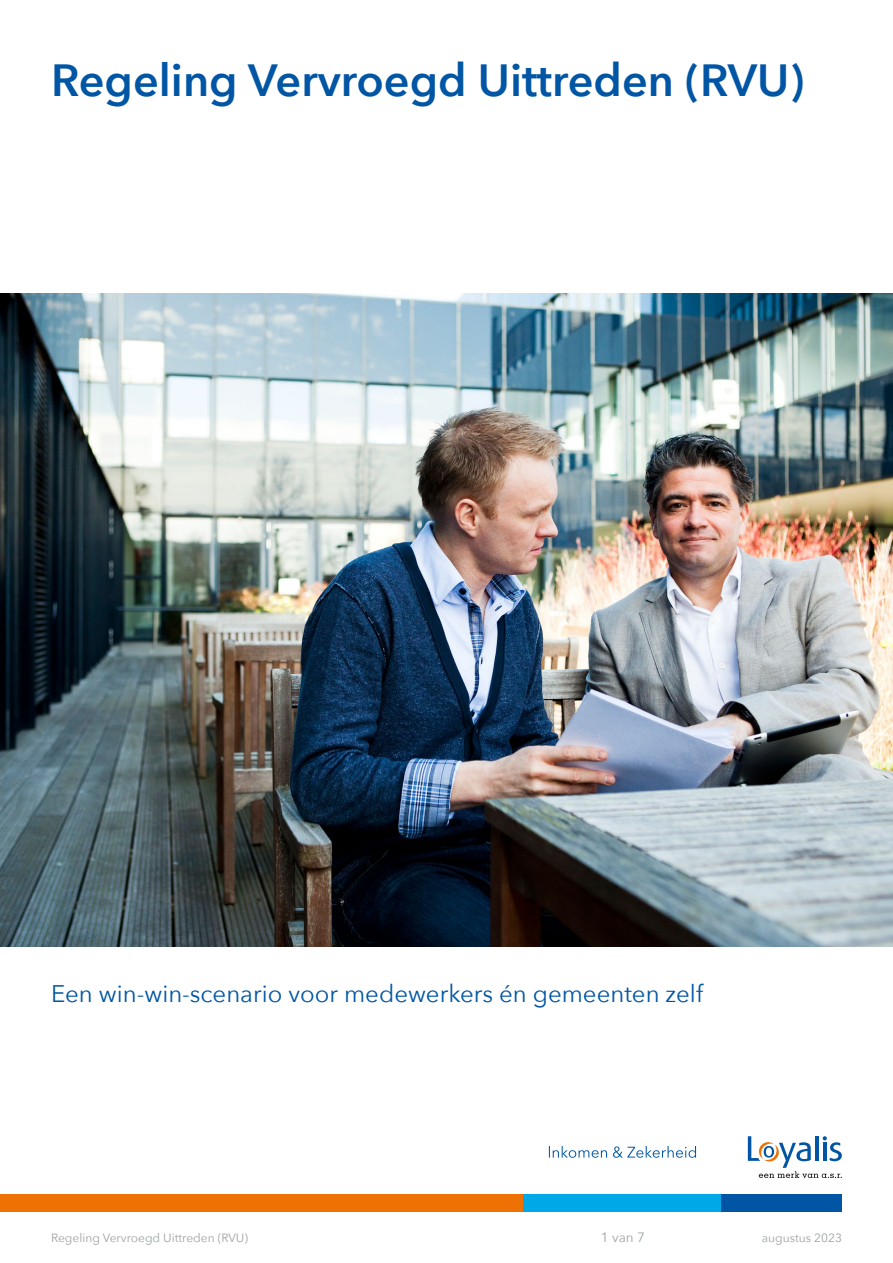
<style>
.page{position:relative;width:893px;height:1263px;background:#fff}
.page>*{position:absolute;margin:0;border:0;box-sizing:border-box;transform-origin:0 0}
.Subtitel{font:600 45px "Avenir Next";color:#0056a4}
.Subtitel-2{font:24px "Avenir Next";color:#0056a4}
.t1{font:13.5px "Avenir Next";color:#9da3a7}
.t2{font:12px "Avenir Next";color:#9da3a7}
</style>
<div class="page">
<div style="left:0;top:1195px;width:523px;height:17px;background:#ee7203"></div>
<div style="left:523px;top:1195px;width:199px;height:17px;background:#00a8e7"></div>
<div style="left:722px;top:1195px;width:120px;height:17px;background:#0056a4"></div>
<svg style="left:748px;top:1136px;width:94px;height:42px"></svg>
<svg style="left:549px;top:1146px;width:147px;height:12px"></svg>
<img style="left:0;top:293px;width:893px;height:653px">
<p class="Subtitel" style="left:51px;top:42px;width:755px">Regeling Vervroegd Uittreden (RVU)</p>
<p class="Subtitel-2" style="left:51px;top:973px;width:654px">Een win-win-scenario voor medewerkers én gemeenten zelf</p>
<p class="t2" style="left:51px;top:1227px;width:198px">Regeling Vervroegd Uittreden (RVU)</p>
<p class="t1" style="left:601px;top:1225px;width:46px">1 van 7</p>
<p class="t2" style="left:762px;top:1227px;width:82px">augustus 2023</p>
</div>
